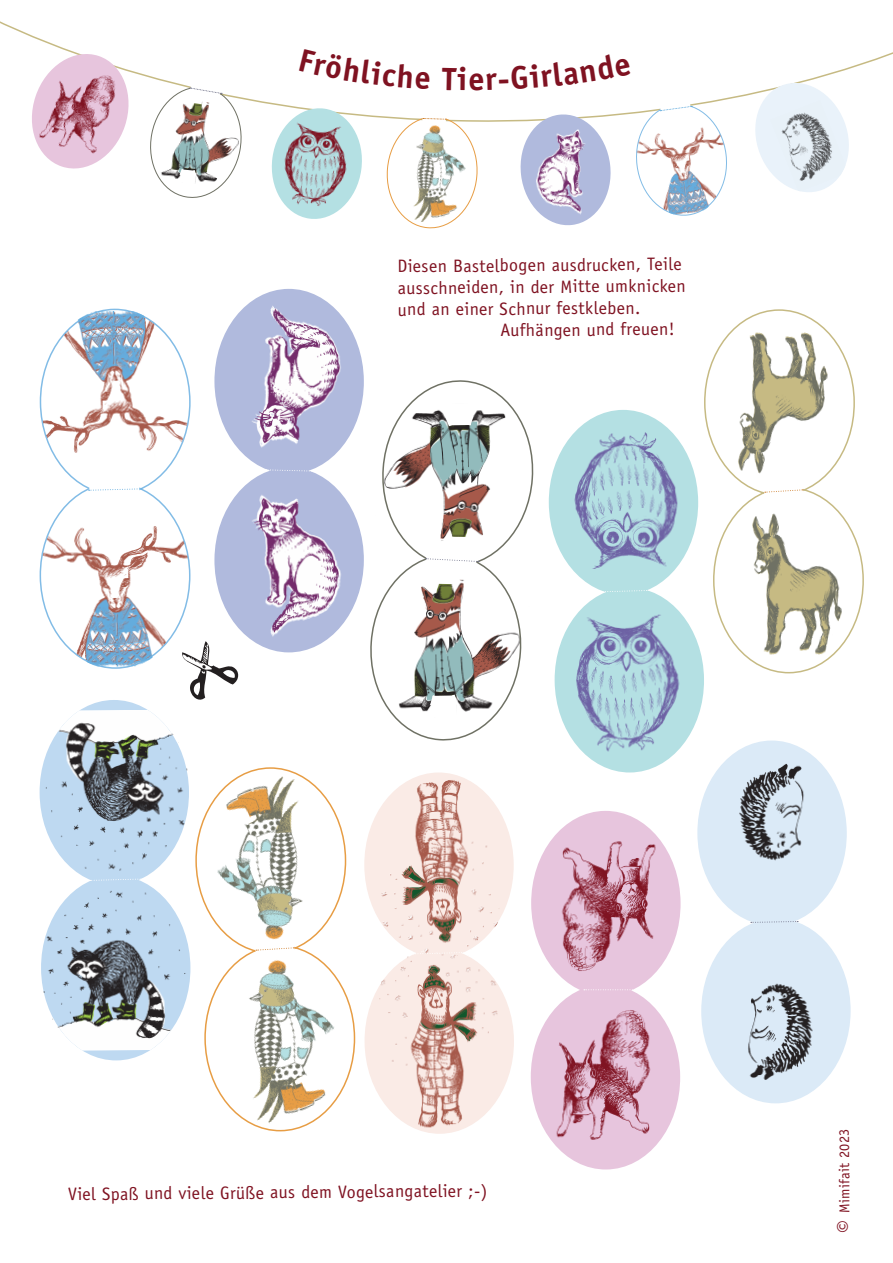
<style>
.page{position:relative;width:893px;height:1263px;background:#fff}
.page>*{position:absolute;margin:0;border:0;box-sizing:border-box;transform-origin:0 0}
.t1{font:700 32.4px "Officina Sans";color:#7f1221}
.t2{font:23.4px "Officina Sans";color:#7f1221}
.t3{font:18px "Officina Sans";letter-spacing:.01em;color:#7f1221}
.t4{font:14.4px "Officina Sans";color:#7f1221}
</style>
<div class="page">
<div style="left:214px;top:288px;width:150px;height:186px;background:#b0badd;border-radius:50%"></div>
<img style="left:242px;top:300px;width:106px;height:152px">
<div style="left:214px;top:467px;width:150px;height:186px;background:#b0badd;border-radius:50%"></div>
<img style="left:241px;top:489px;width:106px;height:151px">
<svg style="left:266px;top:469px;width:47px;height:3px"></svg>
<svg style="left:0;top:21px;width:893px;height:101px"></svg>
<svg style="left:517px;top:112px;width:97px;height:114px"></svg>
<img style="left:526px;top:122px;width:75px;height:100px">
<img style="left:530px;top:125px;width:70px;height:95px">
<svg style="left:633px;top:101px;width:97px;height:115px"></svg>
<img style="left:247px;top:98px;width:2px;height:24px">
<svg style="left:145px;top:82px;width:102px;height:116px"></svg>
<svg style="left:268px;top:105px;width:97px;height:114px"></svg>
<img style="left:276px;top:114px;width:82px;height:99px">
<img style="left:385px;top:113px;width:110px;height:9px">
<div style="left:422px;top:113px;width:24px;height:12px;background:#fff"></div>
<svg style="left:384px;top:115px;width:96px;height:114px"></svg>
<div style="left:554px;top:587px;width:150px;height:186px;background:#b4e0e3;border-radius:50%"></div>
<img style="left:567px;top:601px;width:125px;height:158px">
<div style="left:548px;top:409px;width:151px;height:186px;background:#b4e0e3;border-radius:50%"></div>
<img style="left:560px;top:423px;width:125px;height:158px">
<svg style="left:601px;top:590px;width:51px;height:2px"></svg>
<svg style="left:370px;top:380px;width:164px;height:361px"></svg>
<img style="left:204px;top:964px;width:149px;height:165px">
<img style="left:195px;top:769px;width:149px;height:195px">
<svg style="left:255px;top:938px;width:40px;height:22px"></svg>
<img style="left:41px;top:492px;width:150px;height:175px">
<img style="left:39px;top:311px;width:150px;height:174px">
<div style="left:89px;top:479px;width:51px;height:19px;background:#fff"></div>
<svg style="left:89px;top:488px;width:53px;height:3px"></svg>
<div style="left:364px;top:948px;width:150px;height:186px;background:#faebe6;border-radius:50%"></div>
<div style="left:364px;top:772px;width:150px;height:186px;background:#faebe6;border-radius:50%"></div>
<img style="left:374px;top:773px;width:125px;height:175px">
<img style="left:379px;top:948px;width:125px;height:186px">
<svg style="left:413px;top:952px;width:53px;height:2px"></svg>
<img style="left:41px;top:882px;width:149px;height:169px">
<img style="left:40px;top:709px;width:149px;height:169px">
<svg style="left:89px;top:878px;width:53px;height:3px"></svg>
<div style="left:530px;top:984px;width:151px;height:186px;background:#e7c5dd;border-radius:50%"></div>
<img style="left:549px;top:995px;width:125px;height:156px">
<div style="left:531px;top:810px;width:150px;height:186px;background:#e7c5dd;border-radius:50%"></div>
<img style="left:537px;top:829px;width:125px;height:156px">
<div style="left:697px;top:740px;width:150px;height:186px;background:#dbeaf7;border-radius:50%"></div>
<img style="left:732px;top:751px;width:78px;height:110px">
<div style="left:701px;top:918px;width:150px;height:186px;background:#dbeaf7;border-radius:50%"></div>
<img style="left:748px;top:983px;width:71px;height:109px">
<svg style="left:584px;top:989px;width:50px;height:1px"></svg>
<svg style="left:749px;top:76px;width:106px;height:116px"></svg>
<img style="left:770px;top:100px;width:75px;height:91px">
<svg style="left:25px;top:48px;width:110px;height:121px"></svg>
<img style="left:35px;top:56px;width:94px;height:108px">
<svg style="left:763px;top:489px;width:41px;height:5px"></svg>
<img style="left:705px;top:309px;width:95px;height:132px">
<img style="left:711px;top:313px;width:132px;height:175px">
<img style="left:725px;top:498px;width:132px;height:175px">
<svg style="left:751px;top:921px;width:47px;height:2px"></svg>
<svg style="left:299px;top:49px;width:131px;height:40px"></svg>
<svg style="left:442px;top:66px;width:24px;height:24px"></svg>
<svg style="left:487px;top:54px;width:144px;height:36px"></svg>
<svg style="left:168px;top:632px;width:75px;height:35px"></svg>
<h1 class="t1" style="left:468px;top:59px;width:18px">e</h1>
<p class="t3" style="left:398px;top:255px;width:286px">Diesen Bastelbogen ausdrucken, Teile</p>
<p class="t3" style="left:398px;top:276px;width:290px">ausschneiden, in der Mitte umknicken</p>
<p class="t3" style="left:398px;top:298px;width:244px">und an einer Schnur festkleben.</p>
<p class="t3" style="left:500px;top:319px;width:176px">Aufhängen und freuen!</p>
<p class="t3" style="left:68px;top:1182px;width:421px">Viel Spaß und viele Grüße aus dem Vogelsangatelier ;-)</p>
<p class="t4" style="left:837px;top:1213px;width:86px;rotate:-91deg">Mimifait 2023</p>
<p class="t2" style="left:832px;top:1233px;width:15px;rotate:-90deg">©</p>
</div>
